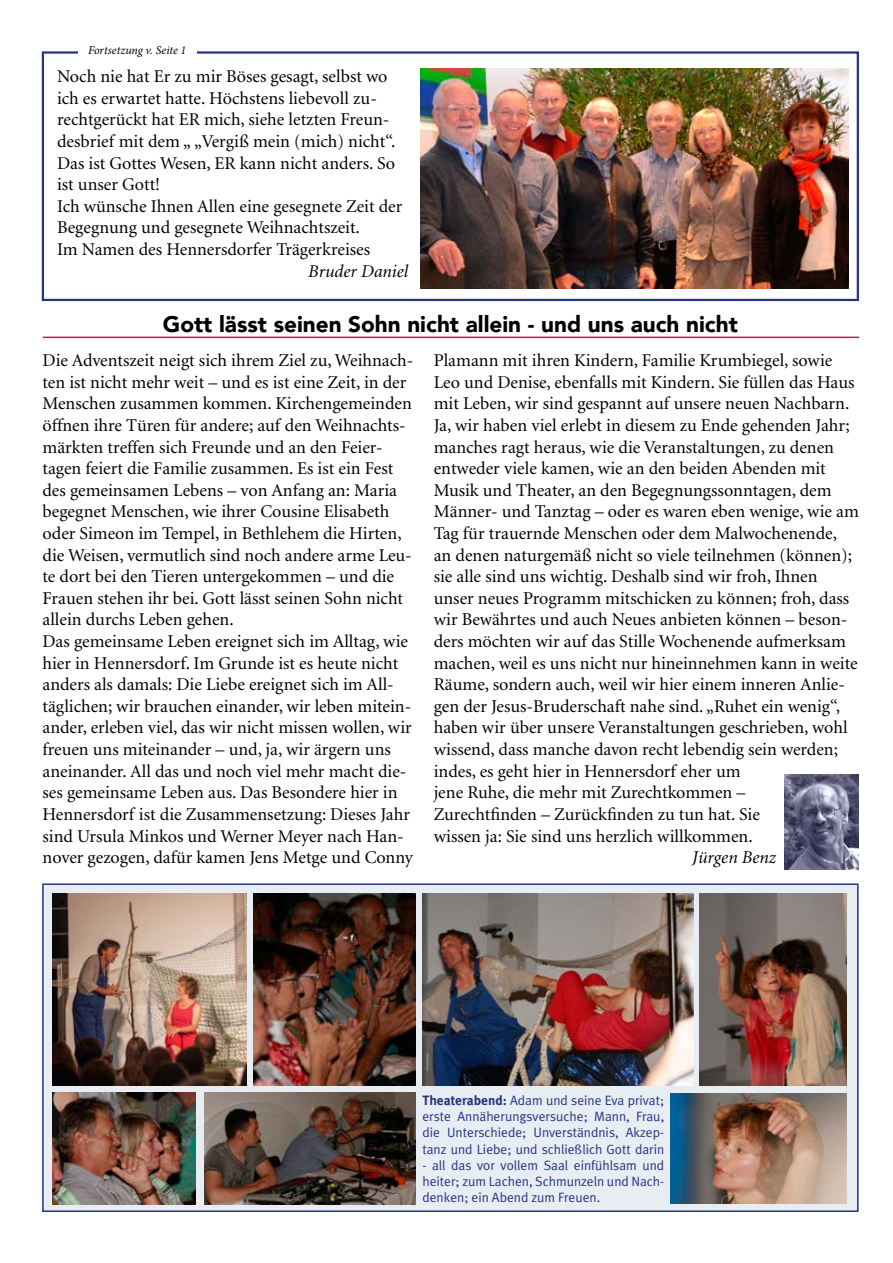
<style>
.page{position:relative;width:893px;height:1263px;background:#fff}
.page>*{position:absolute;margin:0;border:0;box-sizing:border-box;transform-origin:0 0}
.t1{font:900 22.5px "Avenir";color:#000}
.t2{font:18px/21.6px "Minion LT";color:#000}
.t3{font:italic 18px "Minion LT";color:#000}
.t4{font:13.5px/16.2px "Meta Plus Normal";color:#273480;text-align:justify}
.t5{font:italic 12px "Minion Pro";letter-spacing:-.005em;color:#000}
.s1{font-family:"Meta Plus";font-weight:700}
</style>
<div class="page">
<div style="left:42px;top:51px;width:817px;height:250px;border:2px solid #273480"></div>
<img style="left:421px;top:68px;width:427px;height:221px">
<div style="left:78px;top:46px;width:119px;height:12px;background:#fff"></div>
<div style="left:42px;top:883px;width:817px;height:329px;background:#e7edf2;border:2px solid #273480"></div>
<img style="left:699px;top:894px;width:147px;height:192px">
<img style="left:253px;top:894px;width:163px;height:192px">
<img style="left:204px;top:1093px;width:212px;height:111px">
<img style="left:422px;top:894px;width:271px;height:192px">
<img style="left:52px;top:1093px;width:144px;height:111px">
<img style="left:671px;top:1094px;width:175px;height:109px">
<img style="left:52px;top:894px;width:195px;height:192px">
<hr style="left:43px;top:337px;width:816px;height:1px;background:#d01241">
<img style="left:784px;top:774px;width:75px;height:95px">
<p class="t5" style="left:88px;top:42px;width:100px">Fortsetzung v. Seite 1</p>
<p class="t2" style="left:57px;top:66px;width:347px">Noch nie hat Er zu mir Böses gesagt, selbst wo ich es erwartet hatte. Höchstens liebevoll zu&shy;rechtgerückt hat ER mich, siehe letzten Freun&shy;desbrief mit dem „ „Vergiß mein (mich) nicht“.<br>Das ist Gottes Wesen, ER kann nicht anders. So ist unser Gott!<br>Ich wünsche Ihnen Allen eine gesegnete Zeit der Begegnung und gesegnete Weihnachtszeit.<br>Im Namen des Hennersdorfer Trägerkreises</p>
<p class="t3" style="left:308px;top:262px;width:101px">Bruder Daniel</p>
<p class="t1" style="left:163px;top:305px;width:576px">Gott lässt seinen Sohn nicht allein - und uns auch nicht</p>
<p class="t2" style="left:434px;top:350px;width:427px">Plamann mit ihren Kindern, Familie Krumbiegel, sowie Leo und Denise, ebenfalls mit Kindern. Sie füllen das Haus mit Leben, wir sind gespannt auf unsere neuen Nachbarn.<br>Ja, wir haben viel erlebt in diesem zu Ende gehenden Jahr; manches ragt heraus, wie die Veranstaltungen, zu denen entweder viele kamen, wie an den beiden Abenden mit Musik und Theater, an den Begegnungssonntagen, dem Männer- und Tanztag – oder es waren eben wenige, wie am Tag für trauernde Menschen oder dem Malwochenende, an denen naturgemäß nicht so viele teilnehmen (können); sie alle sind uns wichtig. Deshalb sind wir froh, Ihnen unser neues Programm mitschicken zu können; froh, dass wir Bewährtes und auch Neues anbieten können – beson&shy;ders möchten wir auf das Stille Wochenende aufmerksam machen, weil es uns nicht nur hineinnehmen kann in weite Räume, sondern auch, weil wir hier einem inneren Anlie&shy;gen der Jesus-Bruderschaft nahe sind. „Ruhet ein wenig“, haben wir über unsere Veranstaltungen geschrieben, wohl wissend, dass manche davon recht lebendig sein werden; indes, es geht hier in Hennersdorf eher um<br>jene Ruhe, die mehr mit Zurechtkommen –<br>Zurechtfinden – Zurückfinden zu tun hat. Sie<br>wissen ja: Sie sind uns herzlich willkommen.</p>
<p class="t3" style="left:692px;top:848px;width:85px">Jürgen Benz</p>
<p class="t2" style="left:43px;top:350px;width:372px">Die Adventszeit neigt sich ihrem Ziel zu, Weihnach&shy;ten ist nicht mehr weit – und es ist eine Zeit, in der Menschen zusammen kommen. Kirchengemeinden öffnen ihre Türen für andere; auf den Weihnachts&shy;märkten treffen sich Freunde und an den Feier&shy;tagen feiert die Familie zusammen. Es ist ein Fest des gemeinsamen Lebens – von Anfang an: Maria begegnet Menschen, wie ihrer Cousine Elisabeth oder Simeon im Tempel, in Bethlehem die Hirten, die Weisen, vermutlich sind noch andere arme Leu&shy;te dort bei den Tieren untergekommen – und die Frauen stehen ihr bei. Gott lässt seinen Sohn nicht allein durchs Leben gehen.<br>Das gemeinsame Leben ereignet sich im Alltag, wie hier in Hennersdorf. Im Grunde ist es heute nicht anders als damals: Die Liebe ereignet sich im All&shy;täglichen; wir brauchen einander, wir leben mitein&shy;ander, erleben viel, das wir nicht missen wollen, wir freuen uns miteinander – und, ja, wir ärgern uns aneinander. All das und noch viel mehr macht die&shy;ses gemeinsame Leben aus. Das Besondere hier in Hennersdorf ist die Zusammensetzung: Dieses Jahr sind Ursula Minkos und Werner Meyer nach Han&shy;nover gezogen, dafür kamen Jens Metge und Conny</p>
<p class="t4" style="left:422px;top:1092px;width:243px"><span class="s1">Theaterabend:</span> Adam und seine Eva privat; erste Annäherungsversuche; Mann, Frau, die Unterschiede; Unverständnis, Akzep&shy;tanz und Liebe; und schließlich Gott darin</p>
<p class="t4" style="left:422px;top:1157px;width:243px">- all das vor vollem Saal einfühlsam und heiter; zum Lachen, Schmunzeln und Nach&shy;denken; ein Abend zum Freuen.</p>
</div>
